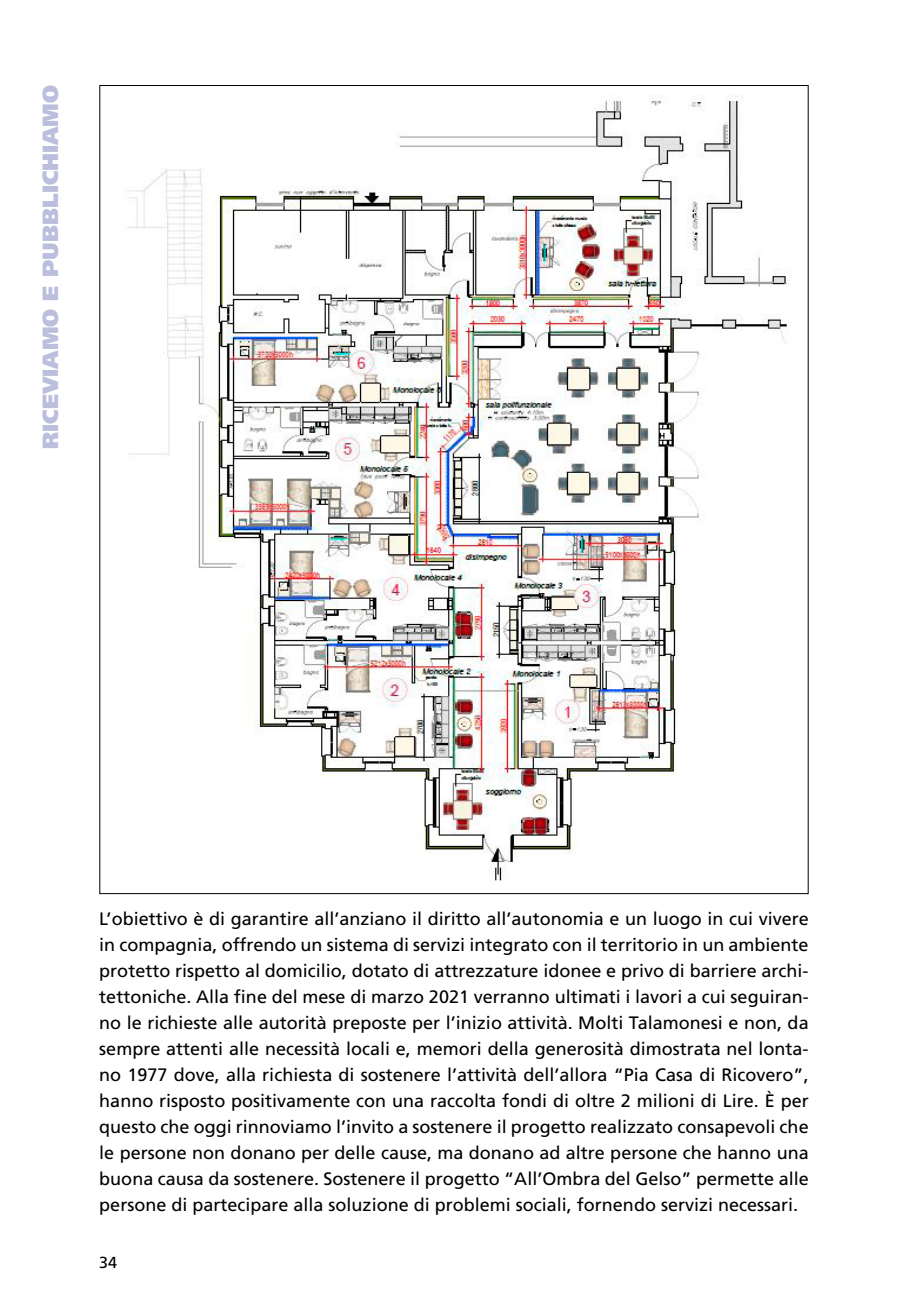
<style>
.page{position:relative;width:908px;height:1304px;background:#fff}
.page>*{position:absolute;margin:0;border:0;box-sizing:border-box;transform-origin:0 0}
.t1{font:900 22px "Frutiger";color:#bbbedc}
.t2{font:18px/26px "Frutiger";color:#000;text-align:justify}
.t3{font:16px "Frutiger";color:#000}
</style>
<div class="page">
<img style="left:127px;top:95px;width:663px;height:786px">
<p class="t1" style="left:37px;top:449px;width:364px;rotate:-90deg">RICEVIAMO E PUBBLICHIAMO</p>
<p class="t2" style="left:99px;top:905px;width:710px">L’obiettivo è di garantire all’anziano il diritto all’autonomia e un luogo in cui vivere in compagnia, offrendo un sistema di servizi integrato con il territorio in un ambiente protetto rispetto al domicilio, dotato di attrezzature idonee e privo di barriere archi&shy;tettoniche. Alla fine del mese di marzo 2021 verranno ultimati i lavori a cui seguiran&shy;no le richieste alle autorità preposte per l’inizio attività. Molti Talamonesi e non, da sempre attenti alle necessità locali e, memori della generosità dimostrata nel lonta&shy;no 1977 dove, alla richiesta di sostenere l’attività dell’allora “Pia Casa di Ricovero”, hanno risposto positivamente con una raccolta fondi di oltre 2 milioni di Lire. è per questo che oggi rinnoviamo l’invito a sostenere il progetto realizzato consapevoli che le persone non donano per delle cause, ma donano ad altre persone che hanno una buona causa da sostenere. Sostenere il progetto “All’Ombra del Gelso” permette alle persone di partecipare alla soluzione di problemi sociali, fornendo servizi necessari.</p>
<p class="t3" style="left:99px;top:1253px;width:19px">34</p>
</div>
